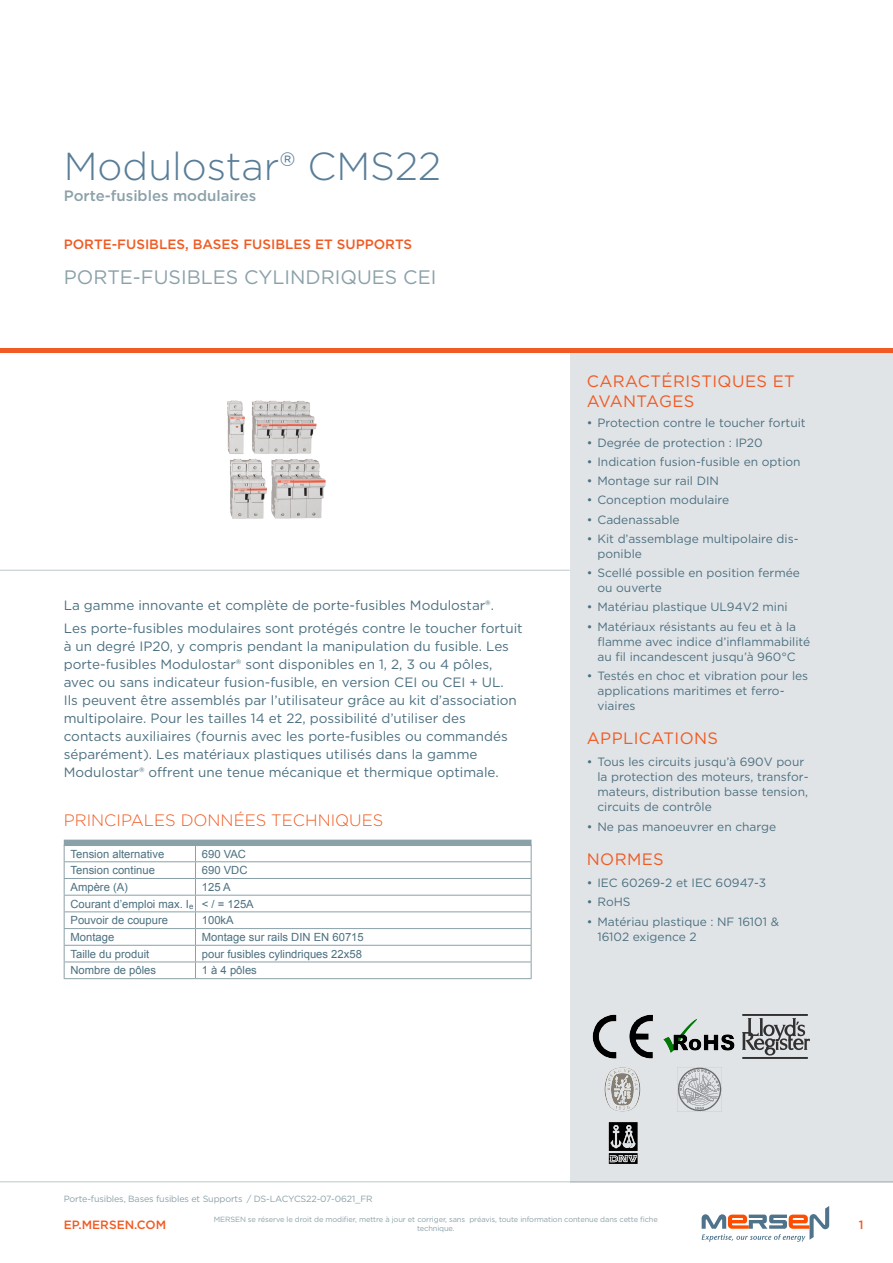
<style>
.page{position:relative;width:893px;height:1263px;background:#fff}
.page>*{position:absolute;margin:0;border:0;box-sizing:border-box;transform-origin:0 0}
.t1{font:300 39px "Gotham";color:#587d98}
.t2{font:19.5px "Gotham";color:#8ba1a9}
.t3{font:16.5px/19.8px "Gotham";letter-spacing:.025em;color:#f15a22}
.t4{font:300 16.5px "Gotham";color:#f15a22}
.t5{font:500 15px "Gotham";color:#8ba1a9}
.t6{font:13.5px/18px "Gotham";color:#4c7080}
.t7{font:500 13.5px "Gotham";color:#f15a22}
.t8{font:12px/15px "Gotham";color:#4c7080}
.t9{font:500 12px "Gotham";color:#f15a22}
.t10{font:11.25px/16.6px "Arial";color:#4c7080}
.t11{font:9px "Gotham";letter-spacing:-.015em;color:#8ba1a9}
.t12{font:7.5px/9px "Gotham";letter-spacing:-.015em;color:#8ba1a9;text-align:center}
</style>
<div class="page">
<hr style="left:0;top:1181px;width:893px;height:1px;background:#bec8cd">
<div style="left:570px;top:353px;width:323px;height:829px;background:#e1e4e7"></div>
<hr style="left:0;top:349px;width:893px;height:4px;background:#f15a22">
<hr style="left:0;top:570px;width:570px;height:1px;background:#bec8cd">
<svg style="left:702px;top:1206px;width:127px;height:36px"></svg>
<div style="left:64px;top:840px;width:467px;height:6px;background:#8ba1a9"></div>
<hr style="left:64px;top:861px;width:131px;height:1px;background:#8ba1a9">
<hr style="left:195px;top:861px;width:336px;height:1px;background:#8ba1a9">
<hr style="left:64px;top:878px;width:131px;height:1px;background:#8ba1a9">
<hr style="left:195px;top:878px;width:336px;height:1px;background:#8ba1a9">
<hr style="left:64px;top:895px;width:131px;height:1px;background:#8ba1a9">
<hr style="left:195px;top:895px;width:336px;height:1px;background:#8ba1a9">
<hr style="left:64px;top:911px;width:131px;height:1px;background:#8ba1a9">
<hr style="left:195px;top:911px;width:336px;height:1px;background:#8ba1a9">
<hr style="left:64px;top:928px;width:131px;height:1px;background:#8ba1a9">
<hr style="left:195px;top:928px;width:336px;height:1px;background:#8ba1a9">
<hr style="left:64px;top:945px;width:131px;height:1px;background:#8ba1a9">
<hr style="left:195px;top:945px;width:336px;height:1px;background:#8ba1a9">
<hr style="left:64px;top:961px;width:131px;height:1px;background:#8ba1a9">
<svg style="left:64px;top:846px;width:1px;height:132px"></svg>
<hr style="left:64px;top:978px;width:131px;height:1px;background:#8ba1a9">
<hr style="left:195px;top:961px;width:336px;height:1px;background:#8ba1a9">
<svg style="left:195px;top:846px;width:1px;height:132px"></svg>
<svg style="left:531px;top:845px;width:1px;height:133px"></svg>
<hr style="left:195px;top:978px;width:336px;height:1px;background:#8ba1a9">
<img style="left:227px;top:400px;width:99px;height:119px">
<img style="left:592px;top:1014px;width:61px;height:45px">
<img style="left:742px;top:1014px;width:68px;height:45px">
<img style="left:677px;top:1067px;width:45px;height:45px">
<img style="left:608px;top:1122px;width:30px;height:42px">
<img style="left:663px;top:1020px;width:72px;height:33px">
<img style="left:605px;top:1067px;width:36px;height:45px">
<h1 class="t1" style="left:64px;top:142px;width:379px">Modulostar® CMS22</h1>
<p class="t5" style="left:64px;top:186px;width:194px">Porte-fusibles modulaires</p>
<p class="t7" style="left:64px;top:235px;width:350px">PORTE-FUSIBLES, BASES FUSIBLES ET SUPPORTS</p>
<h2 class="t2" style="left:64px;top:264px;width:374px">PORTE-FUSIBLES CYLINDRIQUES CEI</h2>
<p class="t6" style="left:64px;top:594px;width:460px;line-height:22.2px">La gamme innovante et complète de porte-fusibles Modulostar®.<br>Les porte-fusibles modulaires sont protégés contre le toucher fortuit</p>
<p class="t6" style="left:64px;top:637px;width:455px">à un degré IP20, y compris pendant la manipulation du fusible. Les porte-fusibles Modulostar® sont disponibles en 1, 2, 3 ou 4 pôles, avec ou sans indicateur fusion-fusible, en version CEI ou CEI + UL.<br>Ils peuvent être assemblés par l’utilisateur grâce au kit d’association multipolaire. Pour les tailles 14 et 22, possibilité d’utiliser des contacts auxiliaires (fournis avec les porte-fusibles ou commandés séparément). Les matériaux plastiques utilisés dans la gamme Modulostar® offrent une tenue mécanique et thermique optimale.</p>
<h3 class="t4" style="left:64px;top:810px;width:321px">PRINCIPALES DONNÉES TECHNIQUES</h3>
<p class="t10" style="left:71px;top:845px;width:95px">Tension alternative</p>
<p class="t10" style="left:202px;top:845px;width:46px">690 VAC</p>
<p class="t10" style="left:71px;top:862px;width:86px">Tension continue</p>
<p class="t10" style="left:202px;top:862px;width:47px">690 VDC</p>
<p class="t10" style="left:71px;top:879px;width:59px">Ampère (A)</p>
<p class="t10" style="left:71px;top:879px;width:185px;text-indent:131px">125 A<br>Courant d’emploi max. I<sub>e</sub> &lt; / = 125A<br>Pouvoir de coupure</p>
<p class="t10" style="left:202px;top:912px;width:33px">100kA</p>
<p class="t10" style="left:71px;top:929px;width:45px">Montage</p>
<p class="t10" style="left:202px;top:929px;width:163px">Montage sur rails DIN EN 60715</p>
<p class="t10" style="left:71px;top:945px;width:80px">Taille du produit</p>
<p class="t10" style="left:202px;top:945px;width:162px">pour fusibles cylindriques 22x58</p>
<p class="t10" style="left:71px;top:962px;width:87px">Nombre de pôles</p>
<p class="t10" style="left:202px;top:962px;width:57px">1 à 4 pôles</p>
<h3 class="t3" style="left:587px;top:371px;width:209px">CARACTÉRISTIQUES ET<br>AVANTAGES</h3>
<p class="t8" style="left:587px;top:415px;width:220px">• Protection contre le toucher fortuit</p>
<p class="t8" style="left:587px;top:435px;width:177px">• Degrée de protection : IP20</p>
<p class="t8" style="left:587px;top:454px;width:215px">• Indication fusion-fusible en option</p>
<p class="t8" style="left:587px;top:473px;width:134px">• Montage sur rail DIN</p>
<p class="t8" style="left:587px;top:492px;width:144px">• Conception modulaire</p>
<p class="t8" style="left:587px;top:512px;width:94px">• Cadenassable</p>
<p class="t8" style="left:597px;top:531px;width:203px;text-indent:-11px">• Kit d’assemblage multipolaire dis&shy;ponible</p>
<p class="t8" style="left:597px;top:565px;width:204px;text-indent:-11px">• Scellé possible en position fermée ou ouverte</p>
<p class="t8" style="left:587px;top:599px;width:202px">• Matériau plastique UL94V2 mini</p>
<p class="t8" style="left:597px;top:619px;width:214px;text-indent:-11px">• Matériaux résistants au feu et à la flamme avec indice d’inflammabilité au fil incandescent jusqu’à 960°C</p>
<p class="t8" style="left:597px;top:668px;width:212px;text-indent:-11px">• Testés en choc et vibration pour les applications maritimes et ferro&shy;viaires</p>
<h3 class="t3" style="left:587px;top:728px;width:133px">APPLICATIONS</h3>
<p class="t8" style="left:597px;top:754px;width:213px;text-indent:-11px">• Tous les circuits jusqu’à 690V pour la protection des moteurs, transfor&shy;mateurs, distribution basse tension, circuits de contrôle</p>
<p class="t8" style="left:587px;top:819px;width:191px">• Ne pas manoeuvrer en charge</p>
<h3 class="t3" style="left:587px;top:849px;width:78px">NORMES</h3>
<p class="t8" style="left:587px;top:875px;width:181px">• IEC 60269-2 et IEC 60947-3</p>
<p class="t8" style="left:587px;top:894px;width:45px">• RoHS</p>
<p class="t8" style="left:597px;top:913px;width:183px;text-indent:-11px">• Matériau plastique : NF 16101 &amp;<br>16102 exigence 2</p>
<p class="t11" style="left:64px;top:1193px;width:310px">Porte-fusibles, Bases fusibles et Supports / DS-LACYCS22-07-0621_FR</p>
<p class="t9" style="left:64px;top:1217px;width:104px">EP.MERSEN.COM</p>
<p class="t9" style="left:859px;top:1217px;width:6px">1</p>
<p class="t12" style="left:214px;top:1215px;width:446px">MERSEN se réserve le droit de modifier, mettre à jour et corriger, sans préavis, toute information contenue dans cette fiche technique.</p>
</div>
